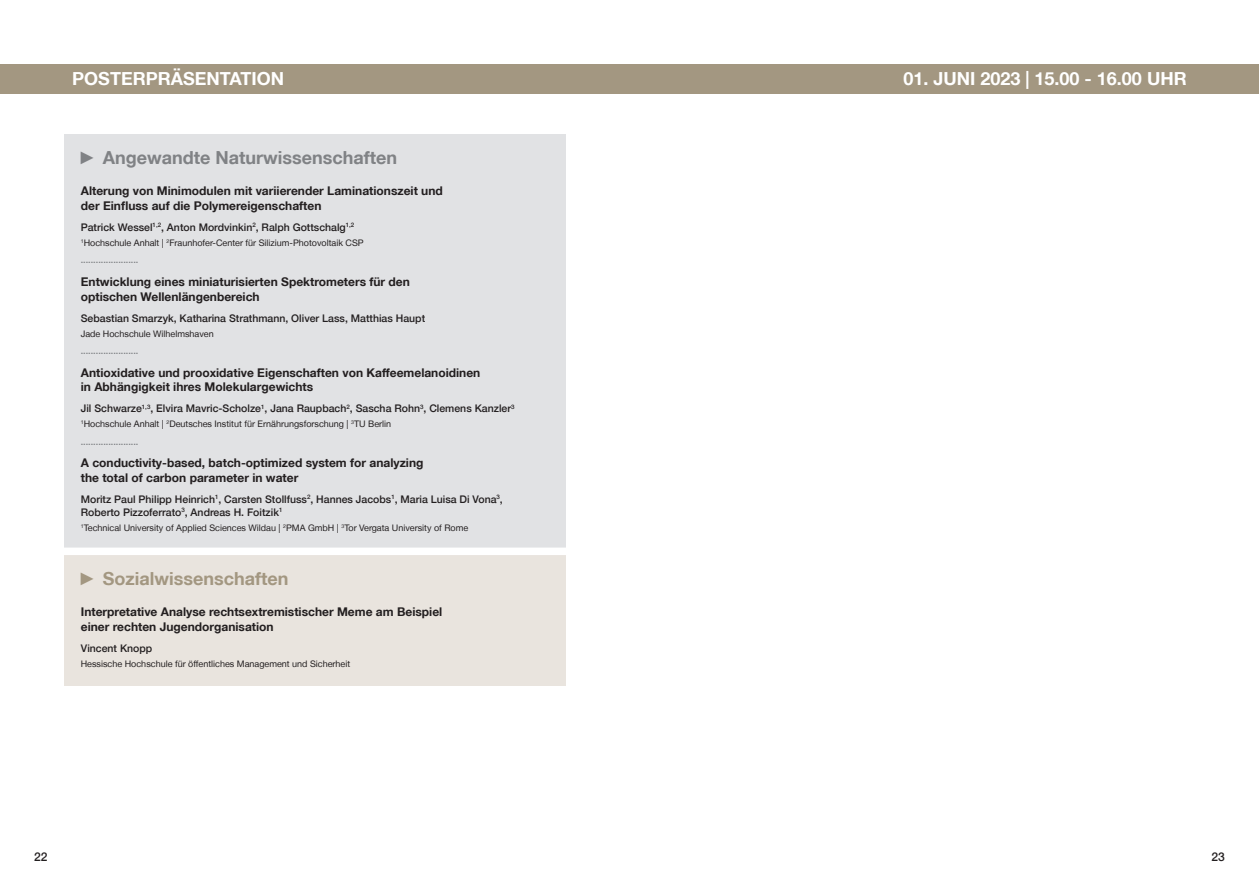
<style>
.page{position:relative;width:1259px;height:893px;background:#fff}
.page>*{position:absolute;margin:0;border:0;box-sizing:border-box;transform-origin:0 0}
.t1{font:700 18px "Helvetica Neue LT";color:#fff}
.t2{font:700 18px "Helvetica Neue LT";color:#808285}
.t3{font:700 18px "Helvetica Neue LT";color:#a39781}
.t4{font:700 12px/14.4px "Helvetica Neue LT";color:#231f20}
.t5{font:500 12px "Helvetica Neue LT";color:#231f20}
.t6{font:500 10.5px/12.6px "Helvetica Neue LT";color:#231f20}
.t7{font:9px/17.2px "Helvetica Neue LT";color:#231f20}
.t8{font:500 9px "Helvetica Neue LT";color:#808285}
.s1{font-family:"Arial Narrow";font-weight:400}
.s2{font-weight:500;color:#808285}
</style>
<div class="page">
<div style="left:0;top:64px;width:1259px;height:30px;background:#a39781"></div>
<div style="left:64px;top:134px;width:502px;height:552px;background:#e9e4de"></div>
<div style="left:64px;top:134px;width:502px;height:417px;background:#e1e2e4"></div>
<div style="left:61px;top:548px;width:510px;height:7px;background:#fff"></div>
<h1 class="t1" style="left:72px;top:68px;width:213px">POSTERPRÄSENTATION</h1>
<h1 class="t1" style="left:903px;top:68px;width:285px">01. JUNI 2023 | 15.00 - 16.00 UHR</h1>
<h1 class="t2" style="left:81px;top:147px;width:318px"><span class="s1">►</span> Angewandte Naturwissenschaften</h1>
<p class="t4" style="left:81px;top:184px;width:363px">Alterung von Minimodulen mit variierender Laminationszeit und der Einfluss auf die Polymereigenschaften</p>
<p class="t6" style="left:81px;top:221px;width:275px">Patrick Wessel<sup>1,2</sup>, Anton Mordvinkin<sup>2</sup>, Ralph Gottschalg<sup>1,2</sup></p>
<p class="t7" style="left:81px;top:234px;width:284px"><sup>1</sup>Hochschule Anhalt | <sup>2</sup>Fraunhofer-Center für Silizium-Photovoltaik CSP <span class="s2">.......................</span></p>
<p class="t4" style="left:81px;top:274px;width:331px">Entwicklung eines miniaturisierten Spektrometers für den optischen Wellenlängenbereich</p>
<p class="t6" style="left:81px;top:311px;width:346px">Sebastian Smarzyk, Katharina Strathmann, Oliver Lass, Matthias Haupt</p>
<p class="t7" style="left:81px;top:325px;width:134px">Jade Hochschule Wilhelmshaven</p>
<p class="t8" style="left:81px;top:345px;width:4px">.......................</p>
<p class="t4" style="left:81px;top:365px;width:401px">Antioxidative und prooxidative Eigenschaften von Kaffeemelanoidinen in Abhängigkeit ihres Molekulargewichts</p>
<p class="t6" style="left:81px;top:402px;width:435px">Jil Schwarze<sup>1,3</sup>, Elvira Mavric-Scholze<sup>1</sup>, Jana Raupbach<sup>2</sup>, Sascha Rohn<sup>3</sup>, Clemens Kanzler<sup>3</sup></p>
<p class="t7" style="left:81px;top:415px;width:312px"><sup>1</sup>Hochschule Anhalt | <sup>2</sup>Deutsches Institut für Ernährungsforschung | <sup>3</sup>TU Berlin <span class="s2">.......................</span></p>
<p class="t4" style="left:81px;top:456px;width:344px">A conductivity-based, batch-optimized system for analyzing the total of carbon parameter in water</p>
<p class="t6" style="left:81px;top:493px;width:423px">Moritz Paul Philipp Heinrich<sup>1</sup>, Carsten Stollfuss<sup>2</sup>, Hannes Jacobs<sup>1</sup>, Maria Luisa Di Vona<sup>3</sup>,<br>Roberto Pizzoferrato<sup>3</sup>, Andreas H. Foitzik<sup>1</sup></p>
<p class="t7" style="left:81px;top:519px;width:389px"><sup>1</sup>Technical University of Applied Sciences Wildau | <sup>2</sup>PMA GmbH | <sup>3</sup>Tor Vergata University of Rome</p>
<h1 class="t3" style="left:81px;top:567px;width:209px"><span class="s1">►</span> Sozialwissenschaften</h1>
<p class="t4" style="left:81px;top:605px;width:363px">Interpretative Analyse rechtsextremistischer Meme am Beispiel einer rechten Jugendorganisation</p>
<p class="t6" style="left:81px;top:642px;width:73px">Vincent Knopp</p>
<p class="t7" style="left:81px;top:655px;width:271px">Hessische Hochschule für öffentliches Management und Sicherheit</p>
<p class="t5" style="left:34px;top:849px;width:15px">22</p>
<p class="t5" style="left:1211px;top:849px;width:15px">23</p>
</div>
